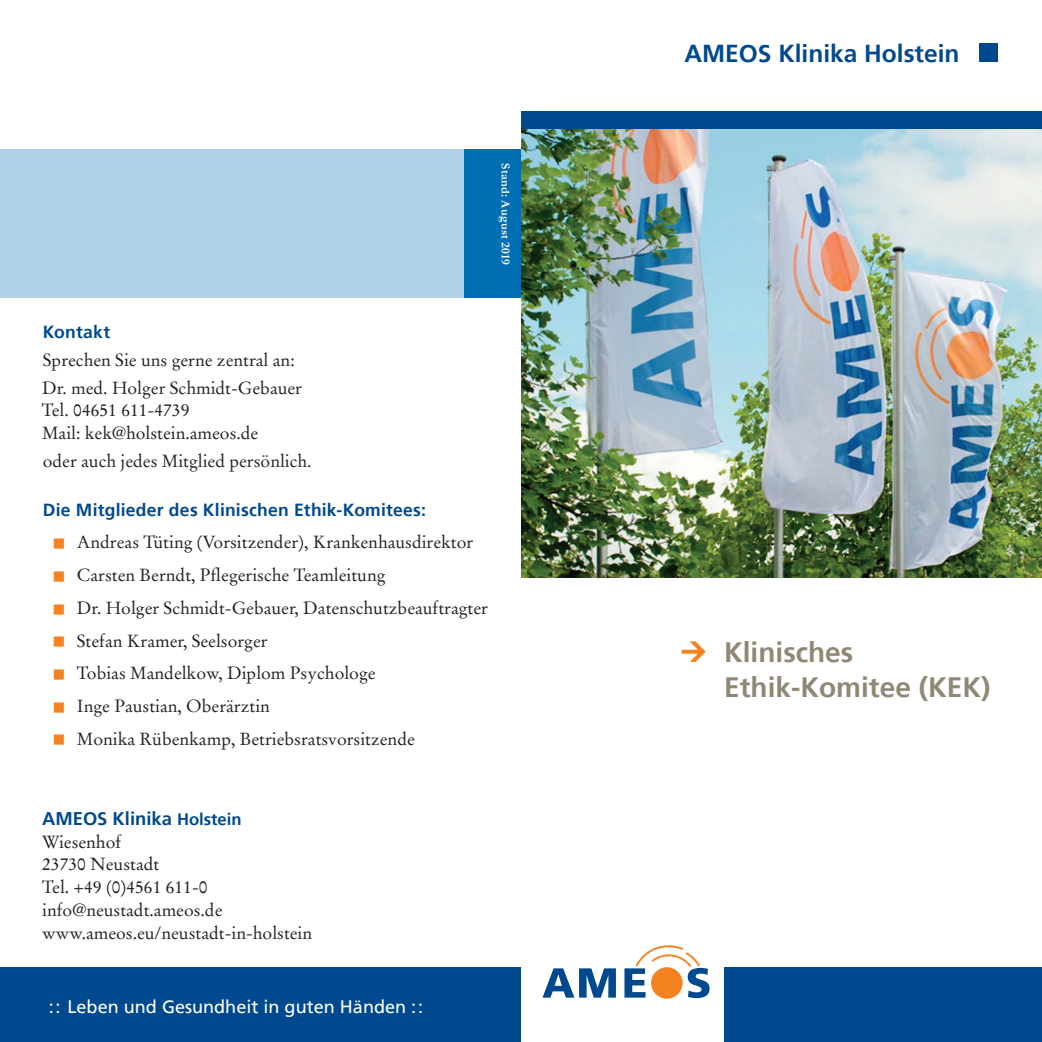
<style>
.page{position:relative;width:1042px;height:1042px;background:#fff}
.page>*{position:absolute;margin:0;border:0;box-sizing:border-box;transform-origin:0 0}
.t1{font:700 28px/35px "Frutiger 65";color:#908875}
.t2{font:700 24.5px "Frutiger 65";color:#01498e}
.t3{font:700 18.38px "Frutiger 65";color:#01498e}
.t4{font:18.03px "Frutiger LT";color:#fff}
.Copy{font:17.5px/22.8px "Stempel Garamond LT Com";color:#231f20}
.Copy-2{font:700 17.5px "Frutiger 65";letter-spacing:.015em;color:#01498e}
.Copy_Anzeige{font:700 12.25px "Garamond";letter-spacing:.025em;color:#fff}
.s1{color:#f58220}
.s2{font-size:16.62px}
</style>
<div class="page">
<img style="left:521px;top:129px;width:521px;height:448px">
<div style="left:979px;top:43px;width:18px;height:19px;background:#01498e"></div>
<div style="left:724px;top:967px;width:318px;height:75px;background:#01498e"></div>
<svg style="left:542px;top:968px;width:74px;height:29px"></svg>
<svg style="left:624px;top:945px;width:85px;height:53px"></svg>
<div style="left:651px;top:967px;width:31px;height:31px;background:#f58220;border-radius:50%"></div>
<div style="left:521px;top:111px;width:521px;height:18px;background:#01498e"></div>
<div style="left:464px;top:149px;width:57px;height:149px;background:#006eb3"></div>
<div style="left:0;top:967px;width:521px;height:75px;background:#01498e"></div>
<div style="left:0;top:149px;width:464px;height:149px;background:#b0d1e8"></div>
<p class="Copy_Anzeige" style="left:514px;top:163px;width:103px;rotate:90deg">Stand: August 2019</p>
<p class="Copy-2" style="left:43px;top:322px;width:69px">Kontakt</p>
<p class="Copy" style="left:43px;top:348px;width:253px">Sprechen Sie uns gerne zentral an:</p>
<p class="Copy" style="left:42px;top:376px;width:261px">Dr. med. Holger Schmidt-Gebauer</p>
<p class="Copy" style="left:42px;top:399px;width:149px">Tel. 04651 611-4739</p>
<p class="Copy" style="left:42px;top:421px;width:218px">Mail: kek@holstein.ameos.de</p>
<p class="Copy" style="left:43px;top:449px;width:270px">oder auch jedes Mitglied persönlich.</p>
<p class="Copy-2" style="left:43px;top:499px;width:385px">Die Mitglieder des Klinischen Ethik-Komitees:</p>
<p class="Copy" style="left:52px;top:531px;width:422px"><span class="s1">■</span> Andreas Tüting (Vorsitzender), Krankenhausdirektor</p>
<p class="Copy" style="left:52px;top:563px;width:334px"><span class="s1">■</span> Carsten Berndt, Pflegerische Teamleitung</p>
<p class="Copy" style="left:52px;top:596px;width:437px"><span class="s1">■</span> Dr. Holger Schmidt-Gebauer, Datenschutzbeauftragter</p>
<p class="Copy" style="left:52px;top:629px;width:217px"><span class="s1">■</span> Stefan Kramer, Seelsorger</p>
<p class="Copy" style="left:52px;top:661px;width:324px"><span class="s1">■</span> Tobias Mandelkow, Diplom Psychologe</p>
<p class="Copy" style="left:52px;top:694px;width:219px"><span class="s1">■</span> Inge Paustian, Oberärztin</p>
<p class="Copy" style="left:52px;top:727px;width:364px"><span class="s1">■</span> Monika Rübenkamp, Betriebsratsvorsitzende</p>
<p class="t3" style="left:42px;top:807px;width:201px">AMEOS Klinika <span class="s2">Holstein</span></p>
<p class="Copy" style="left:42px;top:830px;width:81px">Wiesenhof</p>
<p class="Copy" style="left:42px;top:853px;width:119px">23730 Neustadt</p>
<p class="Copy" style="left:42px;top:875px;width:182px">Tel. +49 (0)4561 611-0 info@neustadt.ameos.de</p>
<p class="Copy" style="left:42px;top:921px;width:271px">www.ameos.eu/neustadt-in-holstein</p>
<p class="t4" style="left:49px;top:996px;width:376px">:: Leben und Gesundheit in guten Händen ::</p>
<p class="t2" style="left:684px;top:39px;width:277px">AMEOS Klinika Holstein</p>
<p class="t1" style="left:724px;top:634px;width:268px">Klinisches<br>Ethik-Komitee (KEK)</p>
</div>
